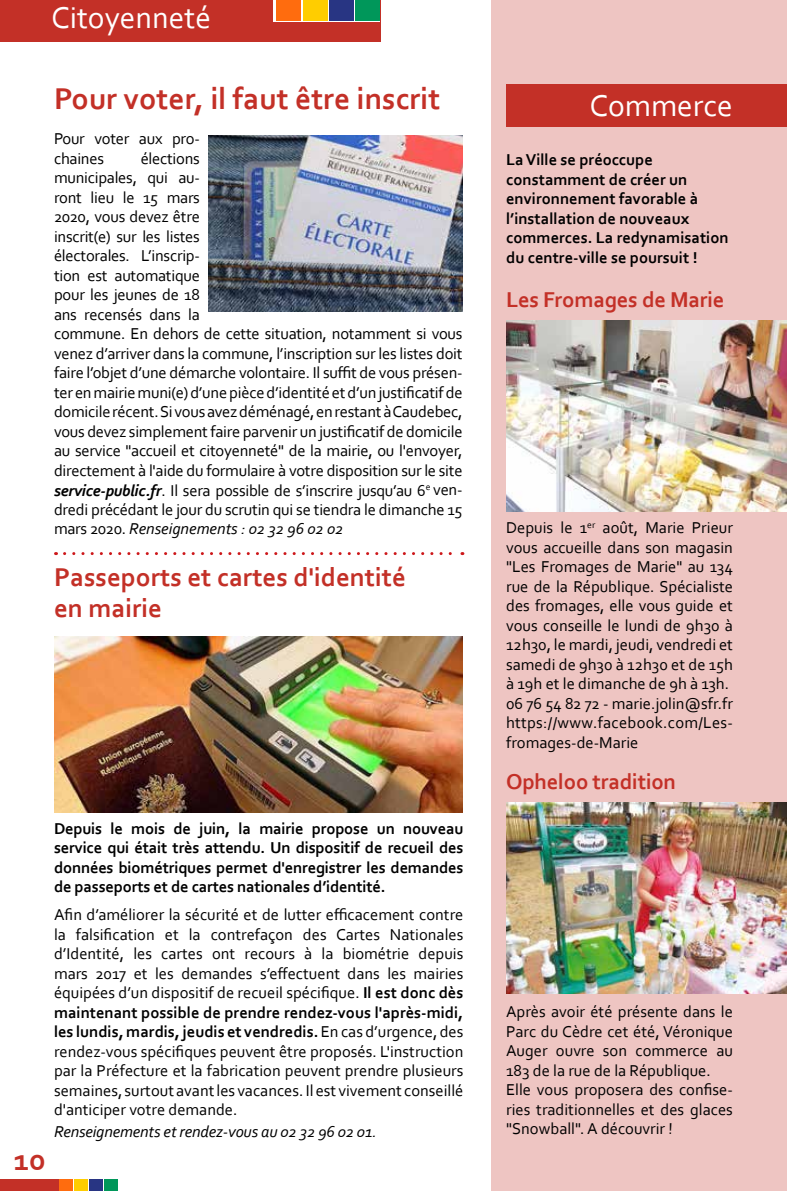
<style>
.page{position:relative;width:787px;height:1191px;background:#fff}
.page>*{position:absolute;margin:0;border:0;box-sizing:border-box;transform-origin:0 0}
.t1{font:700 31.5px "Corbel";color:#c33027}
.t2{font:31.5px "Corbel";color:#fff}
.t3{font:700 27px/31.2px "Corbel";color:#c33027}
.t4{font:700 22.5px "Corbel";letter-spacing:-.01em;color:#c33027}
.t5{font:16.5px/19.5px "Corbel";letter-spacing:-.015em;color:#000}
.t6{font:700 16.5px/19.5px "Corbel";color:#000}
.t7{font:italic 16.5px "Corbel";letter-spacing:-.01em;color:#000}
.s1{font-weight:700;font-style:italic}
.s2{font-style:italic}
.s3{font-weight:700}
</style>
<div class="page">
<div style="left:491px;top:0;width:296px;height:1191px;background:#eec5c2"></div>
<div style="left:0;top:0;width:380px;height:42px;background:#c33027"></div>
<svg style="left:273px;top:0;width:107px;height:22px"></svg>
<div style="left:276px;top:0;width:24px;height:20px;background:#ff6c0e"></div>
<div style="left:330px;top:0;width:24px;height:20px;background:#283583"></div>
<div style="left:303px;top:0;width:24px;height:20px;background:#ffcd00"></div>
<div style="left:356px;top:0;width:24px;height:20px;background:#00975a"></div>
<div style="left:0;top:1179px;width:58px;height:12px;background:#c33027"></div>
<div style="left:59px;top:1179px;width:14px;height:12px;background:#ff6c0e"></div>
<div style="left:89px;top:1179px;width:14px;height:12px;background:#283583"></div>
<div style="left:74px;top:1179px;width:14px;height:12px;background:#ffcd00"></div>
<div style="left:104px;top:1179px;width:14px;height:12px;background:#00975a"></div>
<div style="left:506px;top:84px;width:281px;height:42px;background:#c33027"></div>
<img style="left:506px;top:320px;width:281px;height:192px">
<img style="left:208px;top:135px;width:254px;height:176px">
<img style="left:506px;top:802px;width:281px;height:191px">
<img style="left:55px;top:636px;width:407px;height:176px">
<svg style="left:65px;top:552px;width:398px;height:3px"></svg>
<h1 class="t2" style="left:51px;top:-2px;width:161px">Citoyenneté</h1>
<h1 class="t1" style="left:54px;top:78px;width:388px">Pour voter, il faut être inscrit</h1>
<h1 class="t2" style="left:589px;top:86px;width:145px">Commerce</h1>
<p class="t5" style="left:54px;top:129px;width:147px">Pour voter aux pro&shy;chaines</p>
<p class="t5" style="left:54px;top:148px;width:410px;text-indent:87px">élections<br>municipales, qui au-<br>ront lieu le 15 mars<br>2020, vous devez être<br>inscrit(e) sur les listes<br>électorales. L’inscrip-<br>tion est automatique<br>pour les jeunes de 18<br>ans recensés dans la<br>commune. En dehors de cette situation, notamment si vous venez d’arriver dans la commune, l’inscription sur les listes doit faire l’objet d’une démarche volontaire. Il suffit de vous présen&shy;ter en mairie muni(e) d’une pièce d’identité et d’un justificatif de domicile récent. Si vous avez déménagé, en restant à Caudebec, vous devez simplement faire parvenir un justificatif de domicile au service "accueil et citoyenneté" de la mairie, ou l'envoyer, directement à l'aide du formulaire à votre disposition sur le site <span class="s1">service-public.fr</span>. Il sera possible de s’inscrire jusqu’au 6<sup>e</sup> ven&shy;dredi précédant le jour du scrutin qui se tiendra le dimanche 15 mars 2020. <span class="s2">Renseignements : 02 32 96 02 02</span></p>
<p class="t6" style="left:506px;top:150px;width:224px">La Ville se préoccupe constamment de créer un environnement favorable à l’installation de nouveaux commerces. La redynamisation du centre-ville se poursuit !</p>
<h3 class="t4" style="left:506px;top:285px;width:220px">Les Fromages de Marie</h3>
<p class="t5" style="left:506px;top:518px;width:228px">Depuis le 1<sup>er</sup> août, Marie Prieur vous accueille dans son magasin "Les Fromages de Marie" au 134 rue de la République. Spécialiste des fromages, elle vous guide et vous conseille le lundi de 9h30 à<br>12h30, le mardi, jeudi, vendredi et samedi de 9h30 à 12h30 et de 15h à 19h et le dimanche de 9h à 13h.<br>06 76 54 82 72 - marie.jolin@sfr.fr https://www.facebook.com/Les&shy;fromages-de-Marie</p>
<h2 class="t3" style="left:54px;top:560px;width:353px">Passeports et cartes d'identité en mairie</h2>
<h3 class="t4" style="left:506px;top:767px;width:171px">Opheloo tradition</h3>
<h1 class="t1" style="left:14px;top:1140px;width:33px">10</h1>
<p class="t6" style="left:54px;top:818px;width:411px;text-align:justify">Depuis le mois de juin, la mairie propose un nouveau service qui était très attendu. Un dispositif de recueil des données biométriques permet d'enregistrer les demandes de passeports et de cartes nationales d’identité.</p>
<p class="t5" style="left:54px;top:904px;width:411px;text-align:justify">Afin d’améliorer la sécurité et de lutter efficacement contre la falsification et la contrefaçon des Cartes Nationales d’Identité, les cartes ont recours à la biométrie depuis mars 2017 et les demandes s’effectuent dans les mairies équipées d’un dispositif de recueil spécifique. <span class="s3">Il est donc dès maintenant possible de prendre rendez-vous l'après-midi, les lundis, mardis, jeudis et vendredis.</span> En cas d’urgence, des rendez-vous spécifiques peuvent être proposés. L'instruction par la Préfecture et la fabrication peuvent prendre plusieurs semaines, surtout avant les vacances. Il est vivement conseillé d'anticiper votre demande.</p>
<p class="t7" style="left:54px;top:1121px;width:324px">Renseignements et rendez-vous au 02 32 96 02 01.</p>
<p class="t5" style="left:506px;top:1001px;width:228px">Après avoir été présente dans le<br>Parc du Cèdre cet été, Véronique<br>Auger ouvre son commerce au<br>183 de la rue de la République.<br>Elle vous proposera des confise&shy;ries traditionnelles et des glaces "Snowball". A découvrir !</p>
</div>
